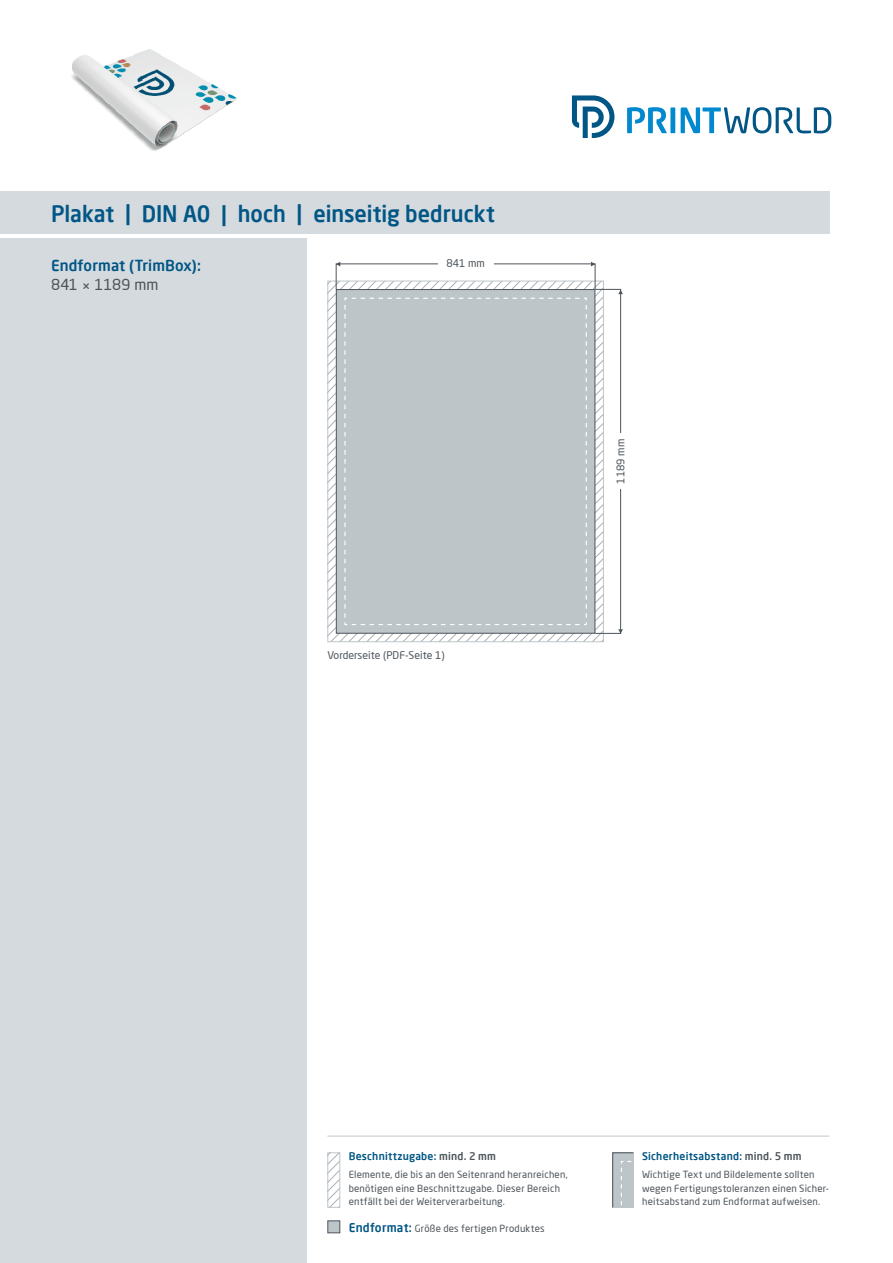
<style>
.page{position:relative;width:893px;height:1263px;background:#fff}
.page>*{position:absolute;margin:0;border:0;box-sizing:border-box;transform-origin:0 0}
.t1{font:500 22.5px "Neo Sans Pro";color:#015685;scale:.96 1}
.t2{font:500 15px "Neo Sans Pro";letter-spacing:.01em;color:#015685}
.t3{font:15px "Neo Sans Pro";color:#4d545a}
.t4{font:500 10.5px "Neo Sans Pro";letter-spacing:.025em;color:#015685}
.t5{font:10.5px "Neo Sans Pro";color:#4d545a}
.t6{font:9.75px/13.5px "Neo Sans Pro";letter-spacing:.02em;color:#4d545a}
.s1{color:#4d545a}
.s2{font-weight:500;font-size:12px;color:#015685}
</style>
<div class="page">
<div style="left:0;top:238px;width:306px;height:1025px;background:#d4dade"></div>
<div style="left:0;top:191px;width:829px;height:43px;background:#d4dade"></div>
<svg style="left:627px;top:107px;width:204px;height:26px"></svg>
<svg style="left:572px;top:96px;width:42px;height:42px"></svg>
<hr style="left:327px;top:1135px;width:502px;height:2px;background:#d4dade">
<svg style="left:329px;top:1154px;width:9px;height:52px"></svg>
<div style="left:327px;top:1152px;width:13px;height:56px;border:1px solid #bec5c9"></div>
<div style="left:327px;top:1220px;width:13px;height:13px;background:#bec5c9;border:1px solid #4d545a"></div>
<svg style="left:612px;top:1152px;width:22px;height:56px"></svg>
<div style="left:336px;top:289px;width:259px;height:345px;background:#bec5c9;border:1px solid #4d545a"></div>
<div style="left:595px;top:289px;width:26px;height:345px;border:1px solid #4d545a"></div>
<svg style="left:336px;top:262px;width:4px;height:4px"></svg>
<svg style="left:591px;top:262px;width:4px;height:4px"></svg>
<svg style="left:618px;top:290px;width:5px;height:4px"></svg>
<svg style="left:618px;top:629px;width:5px;height:5px"></svg>
<div style="left:617px;top:434px;width:8px;height:55px;background:#fff"></div>
<svg style="left:328px;top:298px;width:275px;height:344px"></svg>
<svg style="left:344px;top:297px;width:243px;height:329px"></svg>
<img style="left:72px;top:49px;width:165px;height:102px">
<h1 class="t1" style="left:51px;top:200px;width:464px">Plakat | DIN A0 | hoch | einseitig bedruckt</h1>
<h2 class="t2" style="left:51px;top:256px;width:151px">Endformat (TrimBox):</h2>
<h2 class="t3" style="left:51px;top:276px;width:109px">841 × 1189 mm</h2>
<p class="t5" style="left:446px;top:257px;width:40px">841 mm</p>
<p class="t5" style="left:327px;top:648px;width:119px">Vorderseite (PDF-Seite 1)</p>
<p class="t5" style="left:614px;top:484px;width:46px;rotate:-90deg">1189 mm</p>
<p class="t4" style="left:349px;top:1150px;width:149px">Beschnittzugabe: <span class="s1">mind. 2 mm</span></p>
<p class="t6" style="left:349px;top:1168px;width:221px">Elemente, die bis an den Seitenrand heranreichen, benötigen eine Beschnittzugabe. Dieser Bereich entfällt bei der Weiterverarbeitung.</p>
<p class="t6" style="left:349px;top:1221px;width:197px"><span class="s2">Endformat:</span> Größe des fertigen Produktes</p>
<p class="t4" style="left:642px;top:1150px;width:161px">Sicherheitsabstand: <span class="s1">mind. 5 mm</span></p>
<p class="t6" style="left:642px;top:1168px;width:189px">Wichtige Text und Bildelemente sollten wegen Fertigungstoleranzen einen Sicher&shy;heitsabstand zum Endformat aufweisen.</p>
</div>
